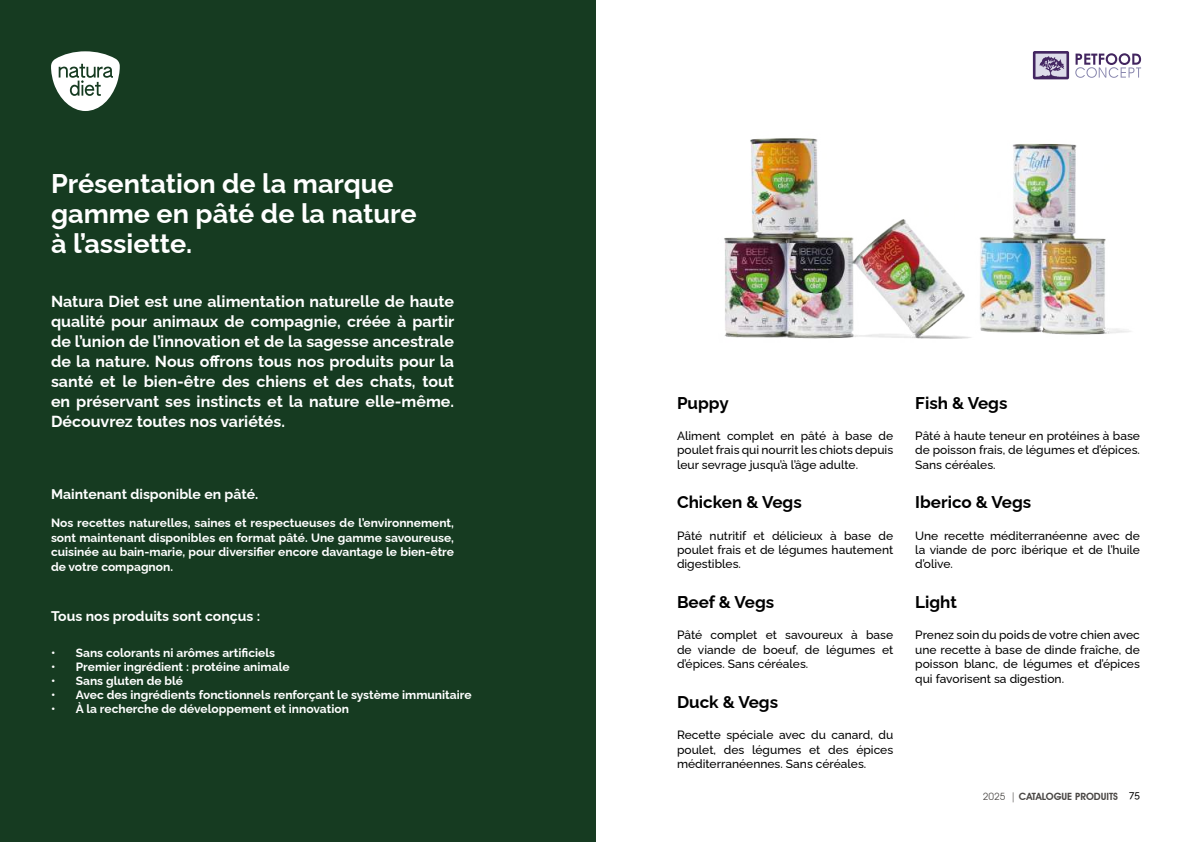
<style>
.page{position:relative;width:1191px;height:842px;background:#fff}
.page>*{position:absolute;margin:0;border:0;box-sizing:border-box;transform-origin:0 0}
.t1{font:100 27px/30px "Raleway";color:#fff}
.t2{font:100 17px "Raleway";color:#000}
.t3{font:100 16px/20px "Raleway";color:#fff;text-align:justify}
.t4{font:100 14px "Raleway";color:#fff}
.t5{font:500 12px/14.4px "Raleway";color:#000;text-align:justify}
.t6{font:100 12px/14.4px "Raleway";color:#fff;text-align:justify}
.t7{font:600 10px "Avant Garde IT Cby BT";color:#4a4745}
.s1{font-weight:400}
</style>
<div class="page">
<svg style="left:1075px;top:53px;width:66px;height:25px"></svg>
<svg style="left:1033px;top:51px;width:36px;height:28px"></svg>
<div style="left:0;top:0;width:595px;height:842px;background:#163b21"></div>
<svg style="left:51px;top:51px;width:69px;height:60px"></svg>
<img style="left:724px;top:138px;width:407px;height:201px">
<h1 class="t1" style="left:51px;top:166px;width:367px">Présentation de la marque gamme en pâté de la nature à l’assiette.</h1>
<p class="t3" style="left:51px;top:289px;width:405px">Natura Diet est une alimentation naturelle de haute qualité pour animaux de compagnie, créée à partir de l’union de l’innovation et de la sagesse ancestrale de la nature. Nous offrons tous nos produits pour la santé et le bien-être des chiens et des chats, tout en préservant ses instincts et la nature elle-même.<br>Découvrez toutes nos variétés.</p>
<p class="t4" style="left:51px;top:482px;width:209px">Maintenant disponible en pâté.</p>
<p class="t6" style="left:51px;top:515px;width:404px">Nos recettes naturelles, saines et respectueuses de l’environnement, sont maintenant disponibles en format pâté. Une gamme savoureuse, cuisinée au bain-marie, pour diversifier encore davantage le bien-être de votre compagnon.</p>
<p class="t4" style="left:51px;top:605px;width:211px">Tous nos produits sont conçus :</p>
<p class="t6" style="left:51px;top:644px;width:226px">• Sans colorants ni arômes artificiels</p>
<p class="t6" style="left:51px;top:658px;width:240px">• Premier ingrédient : protéine animale</p>
<p class="t6" style="left:51px;top:672px;width:134px">• Sans gluten de blé</p>
<p class="t6" style="left:51px;top:686px;width:422px">• Avec des ingrédients fonctionnels renforçant le système immunitaire</p>
<p class="t6" style="left:51px;top:700px;width:299px">• À la recherche de développement et innovation</p>
<h2 class="t2" style="left:677px;top:389px;width:53px">Puppy</h2>
<p class="t5" style="left:677px;top:427px;width:218px">Aliment complet en pâté à base de poulet frais qui nourrit les chiots depuis leur sevrage jusqu’à l’âge adulte.</p>
<h2 class="t2" style="left:677px;top:489px;width:126px">Chicken &amp; Vegs</h2>
<p class="t5" style="left:677px;top:527px;width:218px">Pâté nutritif et délicieux à base de poulet frais et de légumes hautement digestibles.</p>
<h2 class="t2" style="left:677px;top:589px;width:99px">Beef &amp; Vegs</h2>
<p class="t5" style="left:677px;top:627px;width:218px">Pâté complet et savoureux à base de viande de boeuf, de légumes et d’épices. Sans céréales.</p>
<h2 class="t2" style="left:677px;top:688px;width:103px">Duck &amp; Vegs</h2>
<p class="t5" style="left:677px;top:726px;width:218px">Recette spéciale avec du canard, du poulet, des légumes et des épices méditerranéennes. Sans céréales.</p>
<h2 class="t2" style="left:915px;top:389px;width:94px">Fish &amp; Vegs</h2>
<p class="t5" style="left:915px;top:427px;width:226px">Pâté à haute teneur en protéines à base de poisson frais, de légumes et d’épices.<br>Sans céréales.</p>
<h2 class="t2" style="left:915px;top:489px;width:117px">Iberico &amp; Vegs</h2>
<p class="t5" style="left:915px;top:527px;width:226px">Une recette méditerranéenne avec de la viande de porc ibérique et de l’huile d’olive.</p>
<h2 class="t2" style="left:915px;top:589px;width:43px">Light</h2>
<p class="t5" style="left:915px;top:627px;width:226px">Prenez soin du poids de votre chien avec une recette à base de dinde fraîche, de poisson blanc, de légumes et d’épices qui favorisent sa digestion.</p>
<p class="t7" style="left:982px;top:790px;width:159px"><span class="s1">2025 |</span> CATALOGUE PRODUITS <sup>75</sup></p>
</div>
